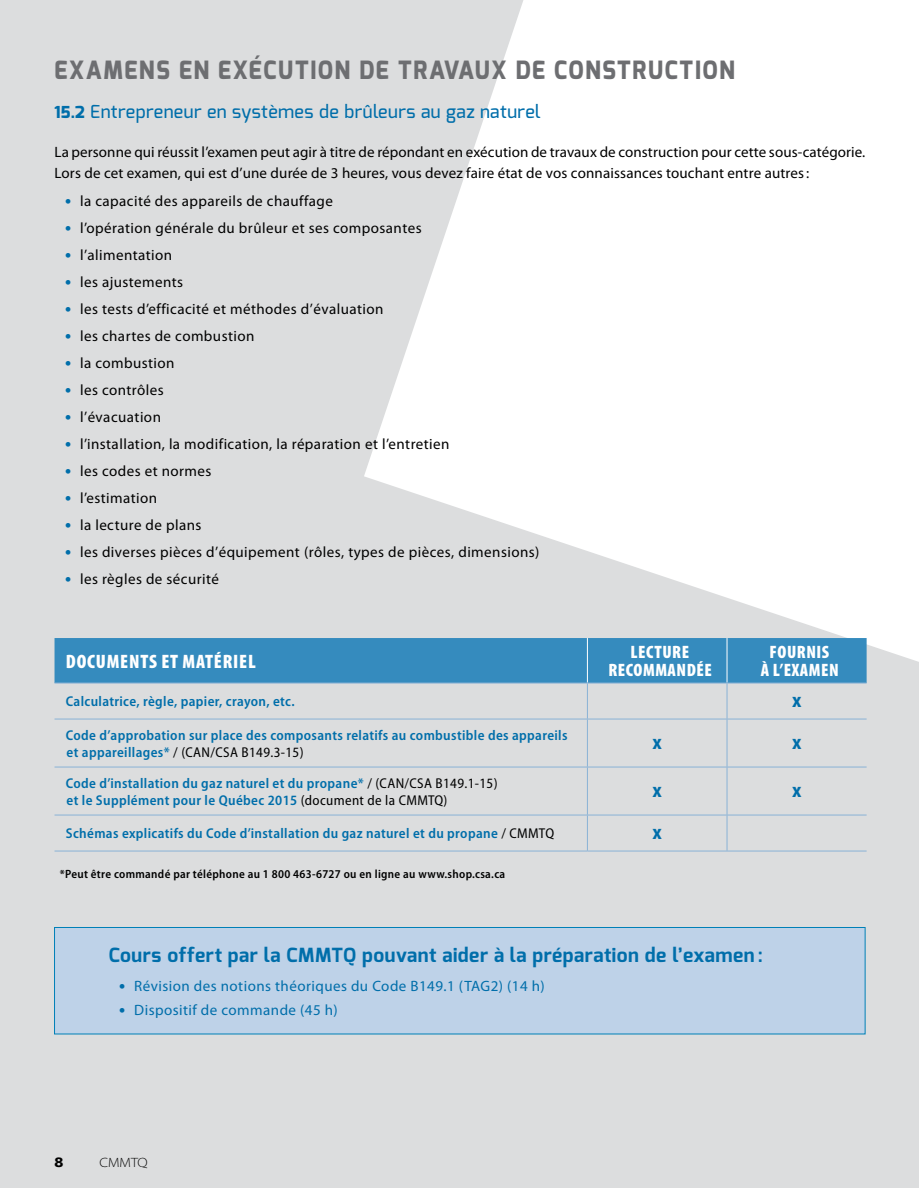
<style>
.page{position:relative;width:919px;height:1188px;background:#fff}
.page>*{position:absolute;margin:0;border:0;box-sizing:border-box;transform-origin:0 0}
.t1{font:800 25.2px "Exo";letter-spacing:.075em;color:#6d6e71;scale:.9 1}
.t2{font:700 19.5px "Exo";letter-spacing:.025em;color:#006eaa}
.t3{font:900 condensed 19.5px "Myriad Pro";letter-spacing:.04em;color:#fff}
.t4{font:500 18px "Exo";letter-spacing:.025em;color:#006eaa}
.t5{font:900 condensed 18px/18px "Myriad Pro";letter-spacing:.03em;color:#fff;text-align:center}
.t6{font:15px "Myriad Pro";letter-spacing:.03em;color:#000}
.t7{font:15px/21px "Myriad Pro";letter-spacing:.005em;color:#000}
.t8{font:15px "Myriad Pro";letter-spacing:.03em;color:#006eaa}
.t9{font:900 15px "Myriad Pro";color:#006eaa}
.t10{font:600 semi-condensed 14.25px/17.1px "Myriad Pro";letter-spacing:.025em;color:#006eaa}
.t11{font:300 semi-expanded 13.5px "Myriad Pro";color:#000}
.t12{font:900 13.5px "Univers";color:#000}
.t13{font:600 semi-condensed 12px "Myriad Pro";letter-spacing:.025em;color:#000}
.s1{font-weight:800;font-size:16.5px}
.s2{font-weight:700;font-size:18px;color:#006eaa}
.s3{font-weight:400;color:#000}
.s4{font-weight:700;font-size:18px}
</style>
<div class="page">
<div style="left:0;top:0;width:918px;height:1188px;background:#dcddde"></div>
<svg style="left:364px;top:0;width:554px;height:666px;fill:#fff"></svg>
<div style="left:54px;top:638px;width:812px;height:45px;background:#358bbe"></div>
<hr style="left:587px;top:638px;width:1px;height:45px;background:#fff">
<hr style="left:726px;top:638px;width:1px;height:45px;background:#fff">
<hr style="left:54px;top:683px;width:533px;height:1px;background:#89b2d6">
<hr style="left:587px;top:683px;width:139px;height:1px;background:#89b2d6">
<hr style="left:587px;top:683px;width:1px;height:36px;background:#89b2d6">
<hr style="left:726px;top:683px;width:140px;height:1px;background:#89b2d6">
<hr style="left:726px;top:683px;width:1px;height:36px;background:#89b2d6">
<hr style="left:54px;top:719px;width:533px;height:1px;background:#89b2d6">
<hr style="left:587px;top:719px;width:139px;height:1px;background:#89b2d6">
<hr style="left:587px;top:719px;width:1px;height:48px;background:#89b2d6">
<hr style="left:726px;top:719px;width:140px;height:1px;background:#89b2d6">
<hr style="left:726px;top:719px;width:1px;height:48px;background:#89b2d6">
<hr style="left:54px;top:767px;width:533px;height:1px;background:#89b2d6">
<hr style="left:587px;top:767px;width:139px;height:1px;background:#89b2d6">
<hr style="left:587px;top:767px;width:1px;height:48px;background:#89b2d6">
<hr style="left:726px;top:767px;width:140px;height:1px;background:#89b2d6">
<hr style="left:726px;top:767px;width:1px;height:48px;background:#89b2d6">
<hr style="left:587px;top:815px;width:1px;height:36px;background:#89b2d6">
<hr style="left:726px;top:815px;width:1px;height:36px;background:#89b2d6">
<hr style="left:54px;top:815px;width:533px;height:1px;background:#89b2d6">
<hr style="left:587px;top:815px;width:139px;height:1px;background:#89b2d6">
<hr style="left:726px;top:815px;width:140px;height:1px;background:#89b2d6">
<hr style="left:54px;top:851px;width:533px;height:1px;background:#89b2d6">
<hr style="left:587px;top:851px;width:139px;height:1px;background:#89b2d6">
<hr style="left:726px;top:851px;width:140px;height:1px;background:#89b2d6">
<div style="left:54px;top:927px;width:810px;height:107px;background:#bed2e8"></div>
<div style="left:54px;top:927px;width:811px;height:107px;border:1px solid #0080b7"></div>
<h1 class="t1" style="left:54px;top:53px;width:757px">EXAMENS EN EXÉCUTION DE TRAVAUX DE CONSTRUCTION</h1>
<p class="t4" style="left:54px;top:100px;width:487px"><span class="s1">15.2</span> Entrepreneur en systèmes de brûleurs au gaz naturel</p>
<p class="t7" style="left:54px;top:141px;width:812px">La personne qui réussit l’examen peut agir à titre de répondant en exécution de travaux de construction pour cette sous-catégorie.<br>Lors de cet examen, qui est d’une durée de 3 heures, vous devez faire état de vos connaissances touchant entre autres:</p>
<p class="t6" style="left:65px;top:193px;width:269px"><span class="s2">•</span> la capacité des appareils de chauffage</p>
<p class="t6" style="left:65px;top:220px;width:358px"><span class="s2">•</span> l’opération générale du brûleur et ses composantes</p>
<p class="t6" style="left:65px;top:247px;width:109px"><span class="s2">•</span> l’alimentation</p>
<p class="t6" style="left:65px;top:274px;width:120px"><span class="s2">•</span> les ajustements</p>
<p class="t6" style="left:65px;top:301px;width:320px"><span class="s2">•</span> les tests d’efficacité et méthodes d’évaluation</p>
<p class="t6" style="left:65px;top:328px;width:191px"><span class="s2">•</span> les chartes de combustion</p>
<p class="t6" style="left:65px;top:355px;width:111px"><span class="s2">•</span> la combustion</p>
<p class="t6" style="left:65px;top:382px;width:100px"><span class="s2">•</span> les contrôles</p>
<p class="t6" style="left:65px;top:409px;width:97px"><span class="s2">•</span> l’évacuation</p>
<p class="t6" style="left:65px;top:436px;width:386px"><span class="s2">•</span> l’installation, la modification, la réparation et l’entretien</p>
<p class="t6" style="left:65px;top:463px;width:148px"><span class="s2">•</span> les codes et normes</p>
<p class="t6" style="left:65px;top:490px;width:94px"><span class="s2">•</span> l’estimation</p>
<p class="t6" style="left:65px;top:517px;width:138px"><span class="s2">•</span> la lecture de plans</p>
<p class="t6" style="left:65px;top:544px;width:476px"><span class="s2">•</span> les diverses pièces d’équipement (rôles, types de pièces, dimensions)</p>
<p class="t6" style="left:65px;top:571px;width:155px"><span class="s2">•</span> les règles de sécurité</p>
<h2 class="t3" style="left:66px;top:650px;width:191px">DOCUMENTS ET MATÉRIEL</h2>
<p class="t5" style="left:608px;top:644px;width:105px">LECTURE<br>RECOMMANDÉE</p>
<p class="t5" style="left:760px;top:644px;width:79px">FOURNIS<br>À L’EXAMEN</p>
<p class="t10" style="left:66px;top:693px;width:230px">Calculatrice, règle, papier, crayon, etc.</p>
<p class="t9" style="left:792px;top:693px;width:11px">X</p>
<p class="t10" style="left:66px;top:727px;width:503px">Code d’approbation sur place des composants relatifs au combustible des appareils et appareillages* <span class="s3">/ (CAN/CSA B149.3-15)</span></p>
<p class="t9" style="left:652px;top:735px;width:11px">X</p>
<p class="t9" style="left:792px;top:735px;width:11px">X</p>
<p class="t10" style="left:66px;top:775px;width:433px">Code d’installation du gaz naturel et du propane* <span class="s3">/ (CAN/CSA B149.1-15) </span>et le Supplément pour le Québec 2015 <span class="s3">(document de la CMMTQ)</span></p>
<p class="t9" style="left:652px;top:783px;width:11px">X</p>
<p class="t9" style="left:792px;top:783px;width:11px">X</p>
<p class="t10" style="left:66px;top:825px;width:490px">Schémas explicatifs du Code d’installation du gaz naturel et du propane <span class="s3">/ CMMTQ</span></p>
<p class="t9" style="left:652px;top:825px;width:11px">X</p>
<p class="t13" style="left:60px;top:867px;width:447px">*Peut être commandé par téléphone au 1 800 463-6727 ou en ligne au www.shop.csa.ca</p>
<h2 class="t2" style="left:109px;top:943px;width:655px">Cours offert par la CMMTQ pouvant aider à la préparation de l’examen :</h2>
<p class="t8" style="left:119px;top:978px;width:427px"><span class="s4">•</span> Révision des notions théoriques du Code B149.1 (TAG2) (14 h)</p>
<p class="t8" style="left:119px;top:1002px;width:220px"><span class="s4">•</span> Dispositif de commande (45 h)</p>
<p class="t12" style="left:54px;top:1154px;width:11px">8</p>
<p class="t11" style="left:99px;top:1155px;width:50px">CMMTQ</p>
</div>
